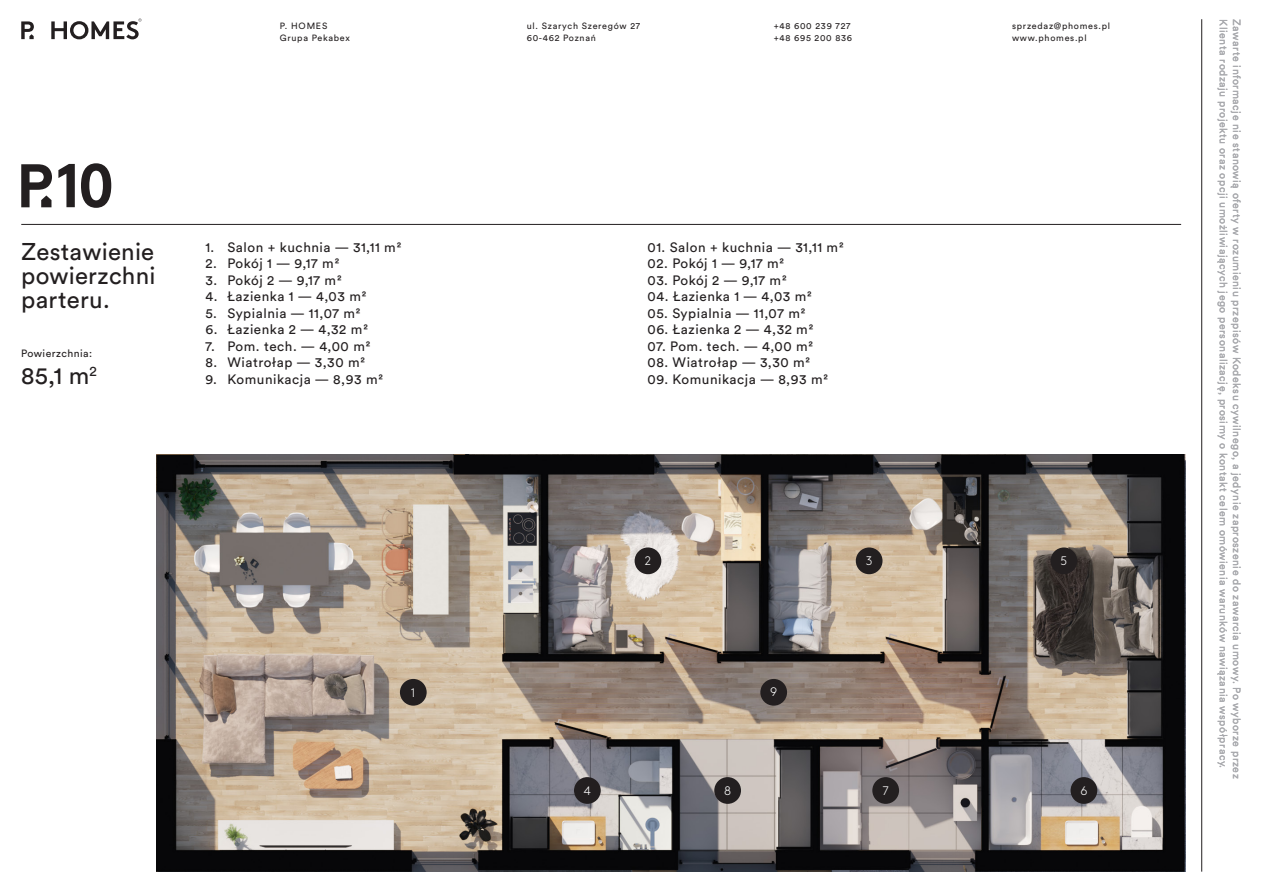
<style>
.page{position:relative;width:1263px;height:893px;background:#fff}
.page>*{position:absolute;margin:0;border:0;box-sizing:border-box;transform-origin:0 0}
.t1{font:700 61.8px "Brown Pro";color:#231f20}
.t2{font:24px "Circular Pro";letter-spacing:.01em;color:#231f20}
.t3{font:13.5px "Circular Pro";letter-spacing:.04em;color:#231f20}
.t4{font:300 12.3px "Brown";color:#fff}
.t5{font:10.5px "Circular Pro";letter-spacing:.05em;color:#a8a9ad}
.t6{font:10.5px "Circular Pro";letter-spacing:.04em;color:#231f20}
.t7{font:9px/12px "Circular Pro";letter-spacing:.08em;color:#231f20}
</style>
<div class="page">
<hr style="left:1201px;top:19px;width:1px;height:853px;background:#231f20">
<hr style="left:21px;top:224px;width:1160px;height:1px;background:#231f20">
<svg style="left:21px;top:21px;width:13px;height:18px"></svg>
<svg style="left:51px;top:18px;width:91px;height:21px"></svg>
<img style="left:157px;top:455px;width:1028px;height:417px">
<div style="left:400px;top:679px;width:27px;height:27px;background:#231f20;border-radius:50%"></div>
<div style="left:760px;top:679px;width:27px;height:27px;background:#231f20;border-radius:50%"></div>
<div style="left:635px;top:547px;width:26px;height:27px;background:#231f20;border-radius:50%"></div>
<div style="left:856px;top:547px;width:26px;height:27px;background:#231f20;border-radius:50%"></div>
<div style="left:1050px;top:547px;width:27px;height:27px;background:#231f20;border-radius:50%"></div>
<div style="left:574px;top:777px;width:27px;height:27px;background:#231f20;border-radius:50%"></div>
<div style="left:714px;top:777px;width:27px;height:27px;background:#231f20;border-radius:50%"></div>
<div style="left:1070px;top:777px;width:27px;height:27px;background:#231f20;border-radius:50%"></div>
<div style="left:872px;top:777px;width:27px;height:27px;background:#231f20;border-radius:50%"></div>
<svg style="left:21px;top:164px;width:31px;height:43px"></svg>
<p class="t1" style="left:55px;top:136px;width:61px">10</p>
<p class="t2" style="left:21px;top:235px;width:135px">Zestawienie</p>
<p class="t2" style="left:21px;top:259px;width:136px">powierzchni</p>
<p class="t2" style="left:21px;top:283px;width:90px">parteru.</p>
<p class="t6" style="left:21px;top:346px;width:72px">Powierzchnia:</p>
<p class="t2" style="left:21px;top:359px;width:77px">85,1 m<sup>2</sup></p>
<p class="t7" style="left:280px;top:19px;width:72px">P. HOMES<br>Grupa Pekabex</p>
<p class="t7" style="left:527px;top:19px;width:115px">ul. Szarych Szeregów 27<br>60-462 Poznań</p>
<p class="t7" style="left:774px;top:19px;width:80px">+48 600 239 727 +48 695 200 836</p>
<p class="t7" style="left:1012px;top:19px;width:100px">sprzedaz@phomes.pl www.phomes.pl</p>
<p class="t3" style="left:205px;top:238px;width:10px">1.</p>
<p class="t3" style="left:205px;top:254px;width:13px">2.</p>
<p class="t3" style="left:205px;top:271px;width:13px">3.</p>
<p class="t3" style="left:205px;top:287px;width:14px">4.</p>
<p class="t3" style="left:205px;top:304px;width:13px">5.</p>
<p class="t3" style="left:205px;top:320px;width:14px">6.</p>
<p class="t3" style="left:205px;top:337px;width:11px">7.</p>
<p class="t3" style="left:205px;top:353px;width:13px">8.</p>
<p class="t3" style="left:205px;top:370px;width:13px">9.</p>
<p class="t3" style="left:227px;top:238px;width:176px">Salon + kuchnia — 31,11 m²</p>
<p class="t3" style="left:227px;top:254px;width:114px">Pokój 1 — 9,17 m²</p>
<p class="t3" style="left:227px;top:271px;width:116px">Pokój 2 — 9,17 m²</p>
<p class="t3" style="left:227px;top:287px;width:141px">Łazienka 1 — 4,03 m²</p>
<p class="t3" style="left:227px;top:304px;width:135px">Sypialnia — 11,07 m²</p>
<p class="t3" style="left:227px;top:320px;width:142px">Łazienka 2 — 4,32 m²</p>
<p class="t3" style="left:227px;top:337px;width:145px">Pom. tech. — 4,00 m²</p>
<p class="t3" style="left:227px;top:353px;width:139px">Wiatrołap — 3,30 m²</p>
<p class="t3" style="left:227px;top:370px;width:157px">Komunikacja — 8,93 m²</p>
<p class="t3" style="left:648px;top:238px;width:198px">01. Salon + kuchnia — 31,11 m²</p>
<p class="t3" style="left:648px;top:254px;width:138px">02. Pokój 1 — 9,17 m²</p>
<p class="t3" style="left:648px;top:271px;width:141px">03. Pokój 2 — 9,17 m²</p>
<p class="t3" style="left:648px;top:287px;width:166px">04. Łazienka 1 — 4,03 m²</p>
<p class="t3" style="left:648px;top:304px;width:160px">05. Sypialnia — 11,07 m²</p>
<p class="t3" style="left:648px;top:320px;width:167px">06. Łazienka 2 — 4,32 m²</p>
<p class="t3" style="left:648px;top:337px;width:167px">07. Pom. tech. — 4,00 m²</p>
<p class="t3" style="left:648px;top:353px;width:164px">08. Wiatrołap — 3,30 m²</p>
<p class="t3" style="left:648px;top:370px;width:182px">09. Komunikacja — 8,93 m²</p>
<p class="t4" style="left:645px;top:552px;width:8px">2</p>
<p class="t4" style="left:866px;top:552px;width:8px">3</p>
<p class="t4" style="left:1060px;top:552px;width:8px">5</p>
<p class="t4" style="left:411px;top:683px;width:6px">1</p>
<p class="t4" style="left:770px;top:683px;width:9px">9</p>
<p class="t4" style="left:584px;top:781px;width:9px">4</p>
<p class="t4" style="left:724px;top:781px;width:9px">8</p>
<p class="t4" style="left:882px;top:781px;width:8px">7</p>
<p class="t4" style="left:1080px;top:781px;width:9px">6</p>
<p class="t5" style="left:1230px;top:19px;width:751px;rotate:90deg">Klienta rodzaju projektu oraz opcji umożliwiających jego personalizację, prosimy o kontakt celem omówienia warunków nawiązania współpracy.</p>
<p class="t5" style="left:1244px;top:19px;width:761px;rotate:90deg">Zawarte informacje nie stanowią oferty w rozumieniu przepisów Kodeksu cywilnego, a jedynie zaproszenie do zawarcia umowy. Po wyborze przez</p>
</div>
